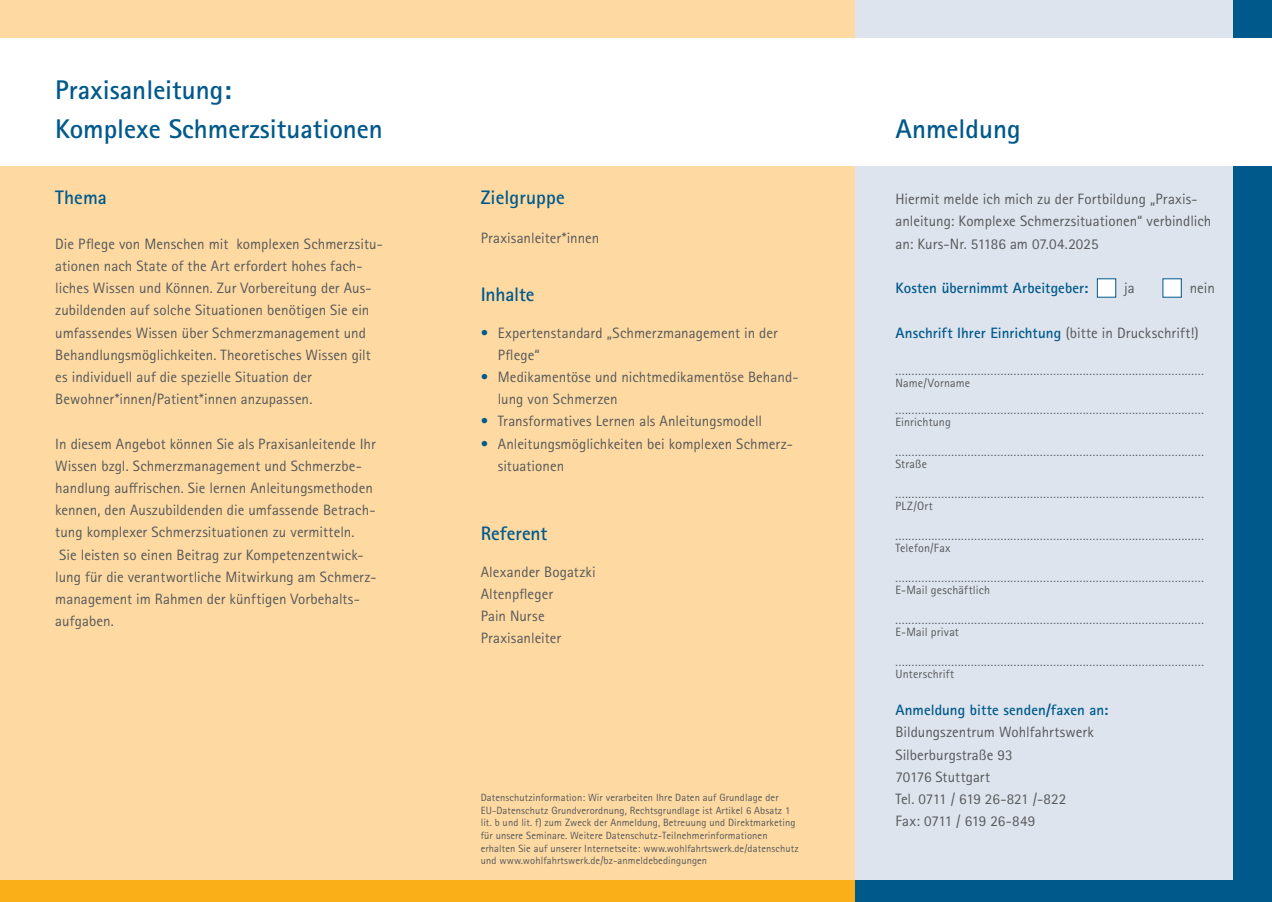
<style>
.page{position:relative;width:1272px;height:902px;background:#fff}
.page>*{position:absolute;margin:0;border:0;box-sizing:border-box;transform-origin:0 0}
.t1{font:700 27px/39px "Rotis Sans Serif Std";color:#00598b}
.t2{font:700 19.5px "Rotis Sans Serif Std";letter-spacing:.005em;color:#00598b}
.t3{font:15px/22.2px "Rotis Sans Serif Std";letter-spacing:.005em;color:#57585a}
.t4{font:700 15px "Rotis Sans Serif Std";color:#00598b}
.t5{font:12px/12px "Rotis Sans Serif Std";letter-spacing:.015em;color:#57585a}
.t6{font:10.5px/12.6px "Rotis Sans Serif Std";letter-spacing:.01em;color:#57585a}
.s1{color:#00598b}
.s2{font-weight:400;color:#57585a}
</style>
<div class="page">
<div style="left:0;top:0;width:1271px;height:901px;background:#fedaa2"></div>
<div style="left:855px;top:0;width:416px;height:901px;background:#dde4ee"></div>
<div style="left:0;top:880px;width:855px;height:21px;background:#faaf18"></div>
<div style="left:855px;top:880px;width:416px;height:21px;background:#00598b"></div>
<div style="left:1233px;top:0;width:38px;height:901px;background:#00598b"></div>
<div style="left:1096px;top:278px;width:20px;height:19px;background:#fff"></div>
<div style="left:1162px;top:278px;width:19px;height:19px;background:#fff"></div>
<div style="left:0;top:38px;width:1271px;height:128px;background:#fff"></div>
<h1 class="t1" style="left:55px;top:70px;width:329px">Praxisanleitung:<br>Komplexe Schmerzsituationen</h1>
<h2 class="t2" style="left:55px;top:185px;width:53px">Thema</h2>
<p class="t3" style="left:55px;top:232px;width:329px">Die Pflege von Menschen mit komplexen Schmerzsitu&shy;ationen nach State of the Art erfordert hohes fach&shy;liches Wissen und Können. Zur Vorbereitung der Aus&shy;zubildenden auf solche Situationen benötigen Sie ein umfassendes Wissen über Schmerzmanagement und Behandlungsmöglichkeiten. Theoretisches Wissen gilt es individuell auf die spezielle Situation der Bewohner*innen/Patient*innen anzupassen.</p>
<p class="t3" style="left:55px;top:432px;width:323px">In diesem Angebot können Sie als Praxisanleitende Ihr Wissen bzgl. Schmerzmanagement und Schmerzbe&shy;handlung auffrischen. Sie lernen Anleitungsmethoden kennen, den Auszubildenden die umfassende Betrach&shy;tung komplexer Schmerzsituationen zu vermitteln.<br>Sie leisten so einen Beitrag zur Kompetenzentwick&shy;lung für die verantwortliche Mitwirkung am Schmerz&shy;management im Rahmen der künftigen Vorbehalts&shy;aufgaben.</p>
<h2 class="t2" style="left:480px;top:185px;width:85px">Zielgruppe</h2>
<p class="t3" style="left:480px;top:227px;width:120px">Praxisanleiter*innen</p>
<h2 class="t2" style="left:480px;top:282px;width:55px">Inhalte</h2>
<p class="t3" style="left:497px;top:321px;width:282px;text-indent:-17px"><span class="s1">•</span> Expertenstandard „Schmerzmanagement in der<br>Pflege“</p>
<p class="t3" style="left:497px;top:366px;width:299px;text-indent:-17px"><span class="s1">•</span> Medikamentöse und nichtmedikamentöse Behand&shy;lung von Schmerzen</p>
<p class="t3" style="left:480px;top:410px;width:283px"><span class="s1">•</span> Transformatives Lernen als Anleitungsmodell</p>
<p class="t3" style="left:497px;top:432px;width:295px;text-indent:-17px"><span class="s1">•</span> Anleitungsmöglichkeiten bei komplexen Schmerz&shy;situationen</p>
<h2 class="t2" style="left:480px;top:520px;width:68px">Referent</h2>
<p class="t3" style="left:480px;top:560px;width:116px">Alexander Bogatzki<br>Altenpfleger<br>Pain Nurse<br>Praxisanleiter</p>
<p class="t6" style="left:480px;top:791px;width:319px">Datenschutzinformation: Wir verarbeiten Ihre Daten auf Grundlage der EU-Datenschutz Grundverordnung, Rechtsgrundlage ist Artikel 6 Absatz 1 lit. b und lit. f) zum Zweck der Anmeldung, Betreuung und Direktmarketing für unsere Seminare. Weitere Datenschutz-Teilnehmerinformationen erhalten Sie auf unserer Internetseite: www.wohlfahrtswerk.de/datenschutz und www.wohlfahrtswerk.de/bz-anmeldebedingungen</p>
<h1 class="t1" style="left:895px;top:109px;width:127px">Anmeldung</h1>
<p class="t3" style="left:895px;top:188px;width:317px">Hiermit melde ich mich zu der Fortbildung „Praxis&shy;anleitung: Komplexe Schmerzsituationen“ verbindlich an: Kurs-Nr. 51186 am 07.04.2025</p>
<p class="t4" style="left:895px;top:278px;width:194px">Kosten übernimmt Arbeitgeber:</p>
<p class="t3" style="left:1124px;top:277px;width:12px">ja</p>
<p class="t3" style="left:1189px;top:277px;width:27px">nein</p>
<p class="t4" style="left:895px;top:323px;width:304px">Anschrift Ihrer Einrichtung <span class="s2">(bitte in Druckschrift!)</span></p>
<p class="t5" style="left:895px;top:365px;width:310px">..............................................................................................<br>Name/Vorname</p>
<p class="t5" style="left:895px;top:404px;width:310px">..............................................................................................<br>Einrichtung</p>
<p class="t5" style="left:895px;top:446px;width:310px">..............................................................................................<br>Straße</p>
<p class="t5" style="left:895px;top:488px;width:310px">..............................................................................................<br>PLZ/Ort</p>
<p class="t5" style="left:895px;top:530px;width:310px">..............................................................................................<br>Telefon/Fax</p>
<p class="t5" style="left:895px;top:572px;width:310px">..............................................................................................<br>E-Mail geschäftlich</p>
<p class="t5" style="left:895px;top:614px;width:310px">..............................................................................................<br>E-Mail privat</p>
<p class="t5" style="left:895px;top:656px;width:310px">..............................................................................................<br>Unterschrift</p>
<p class="t4" style="left:895px;top:700px;width:214px">Anmeldung bitte senden/faxen an:</p>
<p class="t3" style="left:895px;top:721px;width:200px">Bildungszentrum Wohlfahrtswerk<br>Silberburgstraße 93<br>70176 Stuttgart<br>Tel. 0711 / 619 26-821 /-822<br>Fax: 0711 / 619 26-849</p>
</div>
